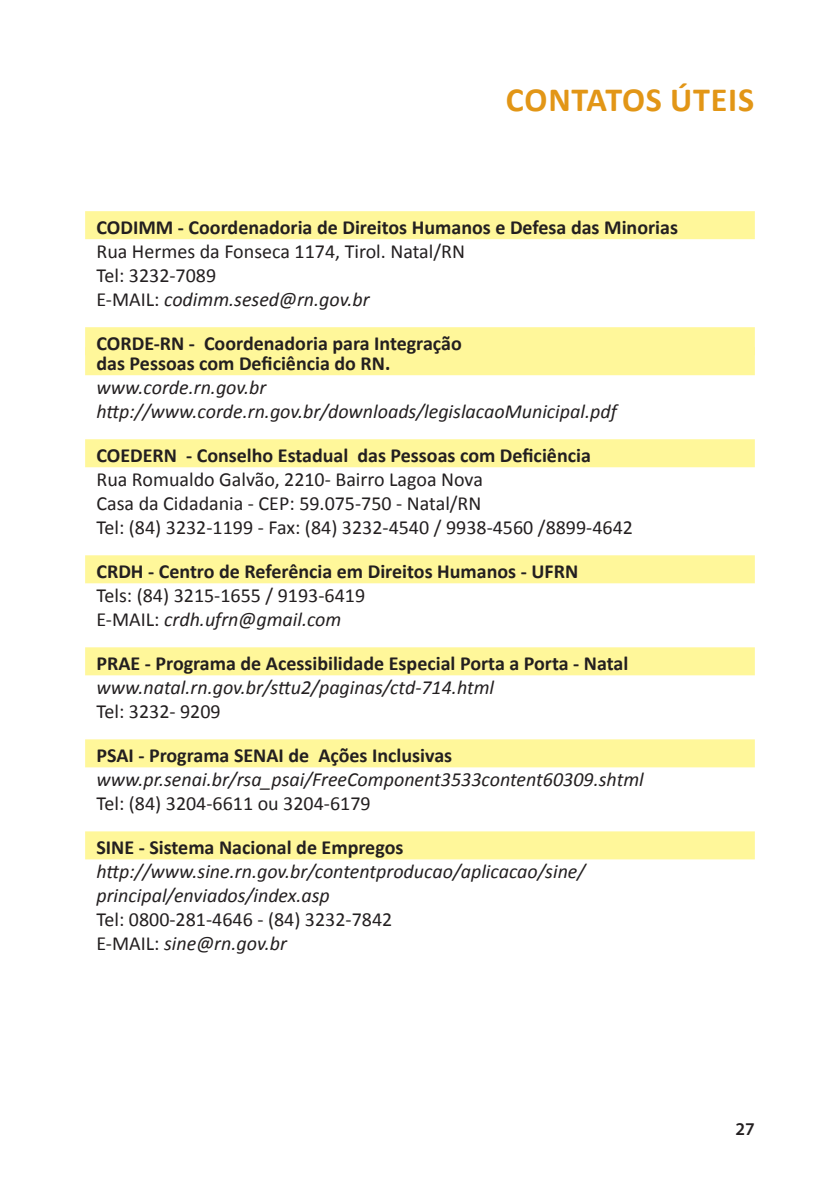
<style>
.page{position:relative;width:840px;height:1191px;background:#fff}
.page>*{position:absolute;margin:0;border:0;box-sizing:border-box;transform-origin:0 0}
.t1{font:700 34px "Calibri";color:#e29616}
.t2{font:20px/24px "Calibri";color:#231f20}
.t3{font:700 20px/20px "Calibri";color:#231f20}
.t4{font:italic 20px/24px "Calibri";color:#231f20}
.t5{font:600 18px "Myriad Pro";color:#231f20}
.s1{font-style:italic}
</style>
<div class="page">
<div style="left:85px;top:211px;width:669px;height:28px;background:#fff79a"></div>
<div style="left:85px;top:327px;width:669px;height:28px;background:#fff79a"></div>
<div style="left:85px;top:347px;width:669px;height:28px;background:#fff79a"></div>
<div style="left:85px;top:439px;width:669px;height:28px;background:#fff79a"></div>
<div style="left:85px;top:555px;width:669px;height:28px;background:#fff79a"></div>
<div style="left:85px;top:647px;width:669px;height:28px;background:#fff79a"></div>
<div style="left:85px;top:739px;width:669px;height:28px;background:#fff79a"></div>
<div style="left:85px;top:831px;width:669px;height:28px;background:#fff79a"></div>
<h1 class="t1" style="left:505px;top:78px;width:21px">contatos</h1>
<h1 class="t1" style="left:669px;top:78px;width:39px">úteis</h1>
<p class="t3" style="left:96px;top:217px;width:582px">CODIMM - Coordenadoria de Direitos Humanos e Defesa das Minorias</p>
<p class="t2" style="left:96px;top:239px;width:370px">Rua Hermes da Fonseca 1174, Tirol. Natal/RN<br>Tel: 3232-7089<br>E-MAIL: <span class="s1">codimm.sesed@rn.gov.br</span></p>
<p class="t3" style="left:96px;top:333px;width:366px">CORDE-RN - Coordenadoria para Integração das Pessoas com Deficiência do RN.</p>
<p class="t4" style="left:96px;top:374px;width:521px">www.corde.rn.gov.br http://www.corde.rn.gov.br/downloads/legislacaoMunicipal.pdf</p>
<p class="t3" style="left:96px;top:445px;width:495px">COEDERN - Conselho Estadual das Pessoas com Deficiência</p>
<p class="t2" style="left:96px;top:467px;width:537px">Rua Romualdo Galvão, 2210- Bairro Lagoa Nova<br>Casa da Cidadania - CEP: 59.075-750 - Natal/RN<br>Tel: (84) 3232-1199 - Fax: (84) 3232-4540 / 9938-4560 /8899-4642</p>
<p class="t3" style="left:96px;top:561px;width:483px">CRDH - Centro de Referência em Direitos Humanos - UFRN</p>
<p class="t2" style="left:96px;top:583px;width:270px">Tels: (84) 3215-1655 / 9193-6419<br>E-MAIL: <span class="s1">crdh.ufrn@gmail.com</span></p>
<p class="t3" style="left:96px;top:653px;width:533px">PRAE - Programa de Acessibilidade Especial Porta a Porta - Natal</p>
<p class="t4" style="left:96px;top:674px;width:399px">www.natal.rn.gov.br/sttu2/paginas/ctd-714.html</p>
<p class="t2" style="left:96px;top:699px;width:126px">Tel: 3232- 9209</p>
<p class="t3" style="left:96px;top:745px;width:357px">PSAI - Programa SENAI de Ações Inclusivas</p>
<p class="t4" style="left:96px;top:766px;width:548px">www.pr.senai.br/rsa_psai/FreeComponent3533content60309.shtml</p>
<p class="t2" style="left:96px;top:791px;width:275px">Tel: (84) 3204-6611 ou 3204-6179</p>
<p class="t3" style="left:96px;top:837px;width:308px">SINE - Sistema Nacional de Empregos</p>
<p class="t4" style="left:96px;top:858px;width:490px">http://www.sine.rn.gov.br/contentproducao/aplicacao/sine/ principal/enviados/index.asp</p>
<p class="t2" style="left:96px;top:907px;width:297px">Tel: 0800-281-4646 - (84) 3232-7842<br>E-MAIL: <span class="s1">sine@rn.gov.br</span></p>
<p class="t5" style="left:735px;top:1117px;width:21px">27</p>
</div>
